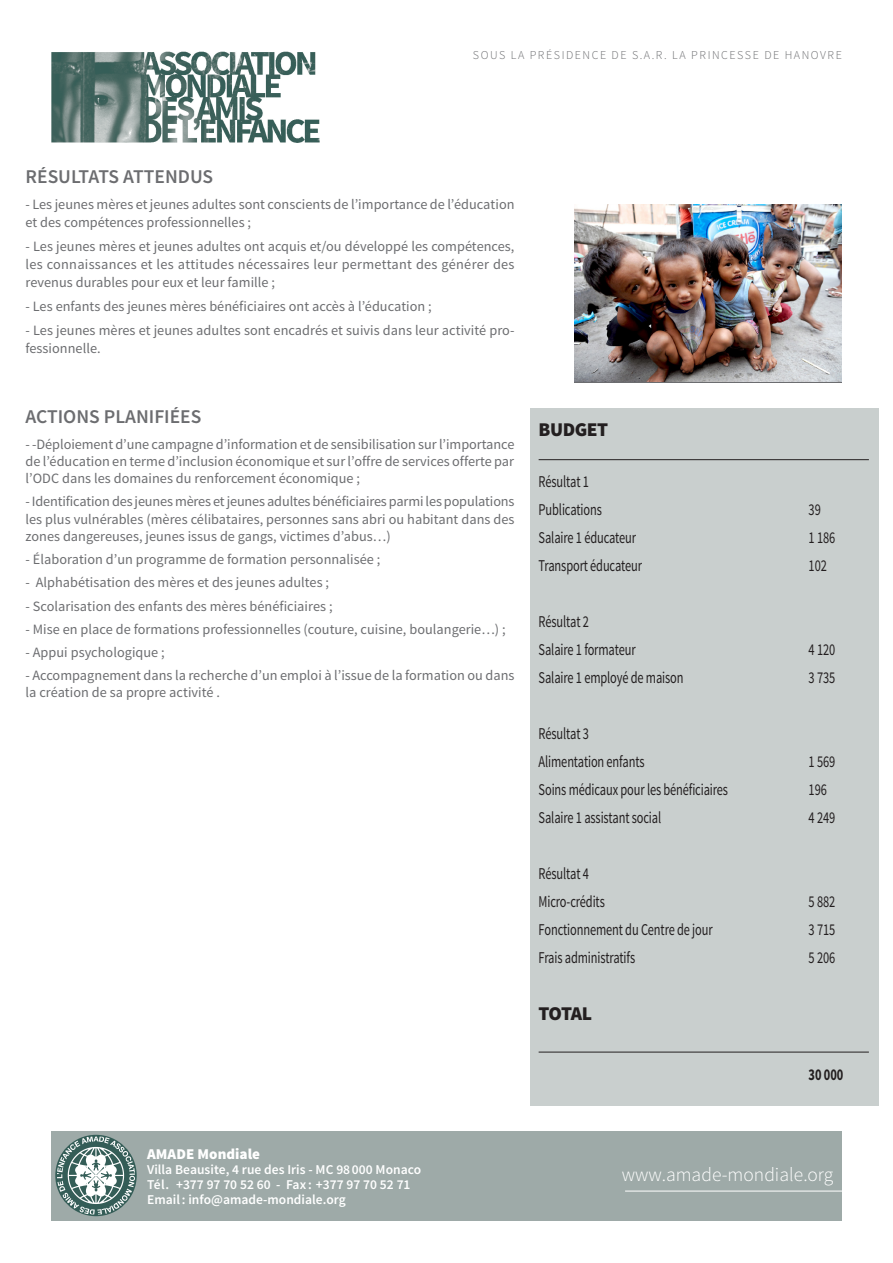
<style>
.page{position:relative;width:893px;height:1263px;background:#fff}
.page>*{position:absolute;margin:0;border:0;box-sizing:border-box;transform-origin:0 0}
.t1{font:600 19.5px "Source Sans Pro";color:#6c6d70}
.t2{font:300 19.5px "Source Sans Pro";color:#fff}
.t3{font:900 19.5px "Source Sans Pro";letter-spacing:-.025em;color:#231f20}
.t4{font:16.5px/28px "Source Sans Pro";letter-spacing:-.01em;color:#231f20;scale:.75 1}
.t5{font:700 16.5px "Source Sans Pro";color:#231f20;scale:.75 1}
.t6{font:900 15px "Source Sans Pro";color:#fff}
.t7{font:14.25px/17.2px "Source Sans Pro";color:#6c6d70}
.t8{font:600 13.5px/15px "Source Sans Pro";color:#fff}
.t9{font:300 12px "Source Sans Pro";letter-spacing:.125em;color:#6c6d70}
</style>
<div class="page">
<div style="left:530px;top:408px;width:349px;height:698px;background:#c9cfce"></div>
<img style="left:51px;top:51px;width:269px;height:92px">
<hr style="left:539px;top:459px;width:330px;height:1px;background:#231f20">
<hr style="left:539px;top:1052px;width:330px;height:1px;background:#231f20">
<img style="left:574px;top:204px;width:268px;height:177px">
<div style="left:51px;top:1131px;width:791px;height:89px;background:#9eaaa8"></div>
<img style="left:57px;top:1136px;width:78px;height:78px">
<hr style="left:625px;top:1191px;width:233px;height:1px;background:#fff">
<p class="t9" style="left:473px;top:48px;width:370px">SOUS LA PRÉSIDENCE DE S.A.R. LA PRINCESSE DE HANOVRE</p>
<h1 class="t1" style="left:26px;top:164px;width:189px">RÉSULTATS ATTENDUS</h1>
<p class="t7" style="left:26px;top:196px;width:490px;line-height:18px">- Les jeunes mères et jeunes adultes sont conscients de l’importance de l’éducation et des compétences professionnelles ;</p>
<p class="t7" style="left:26px;top:238px;width:490px;line-height:18px;text-align:justify">- Les jeunes mères et jeunes adultes ont acquis et/ou développé les compétences, les connaissances et les attitudes nécessaires leur permettant des générer des revenus durables pour eux et leur famille ;</p>
<p class="t7" style="left:26px;top:298px;width:408px">- Les enfants des jeunes mères bénéficiaires ont accès à l’éducation ;</p>
<p class="t7" style="left:26px;top:321px;width:490px;line-height:18px">- Les jeunes mères et jeunes adultes sont encadrés et suivis dans leur activité pro&shy;fessionnelle.</p>
<h1 class="t1" style="left:26px;top:404px;width:177px">ACTIONS PLANIFIÉES</h1>
<p class="t7" style="left:26px;top:436px;width:490px;text-align:justify">- -Déploiement d’une campagne d’information et de sensibilisation sur l’importance de l’éducation en terme d’inclusion économique et sur l’offre de services offerte par l’ODC dans les domaines du renforcement économique ;</p>
<p class="t7" style="left:26px;top:493px;width:491px;text-align:justify">- Identification des jeunes mères et jeunes adultes bénéficiaires parmi les populations les plus vulnérables (mères célibataires, personnes sans abri ou habitant dans des zones dangereuses, jeunes issus de gangs, victimes d’abus…)</p>
<p class="t7" style="left:26px;top:551px;width:356px">- Élaboration d’un programme de formation personnalisée ;</p>
<p class="t7" style="left:26px;top:574px;width:305px">- Alphabétisation des mères et des jeunes adultes ;</p>
<p class="t7" style="left:26px;top:597px;width:309px">- Scolarisation des enfants des mères bénéficiaires ;</p>
<p class="t7" style="left:26px;top:621px;width:482px">- Mise en place de formations professionnelles (couture, cuisine, boulangerie…) ;</p>
<p class="t7" style="left:26px;top:644px;width:141px">- Appui psychologique ;</p>
<p class="t7" style="left:26px;top:667px;width:491px">- Accompagnement dans la recherche d’un emploi à l’issue de la formation ou dans la création de sa propre activité .</p>
<h1 class="t3" style="left:539px;top:416px;width:71px">BUDGET</h1>
<p class="t4" style="left:539px;top:468px;width:86px">Résultat 1<br>Publications</p>
<p class="t4" style="left:809px;top:496px;width:18px">39</p>
<p class="t4" style="left:539px;top:524px;width:132px">Salaire 1 éducateur</p>
<p class="t4" style="left:809px;top:524px;width:37px">1 186</p>
<p class="t4" style="left:539px;top:552px;width:139px">Transport éducateur</p>
<p class="t4" style="left:809px;top:552px;width:26px">102</p>
<p class="t4" style="left:539px;top:608px;width:131px">Résultat 2<br>Salaire 1 formateur</p>
<p class="t4" style="left:809px;top:636px;width:37px">4 120</p>
<p class="t4" style="left:539px;top:664px;width:195px">Salaire 1 employé de maison</p>
<p class="t4" style="left:809px;top:664px;width:37px">3 735</p>
<p class="t4" style="left:539px;top:720px;width:143px">Résultat 3<br>Alimentation enfants</p>
<p class="t4" style="left:809px;top:748px;width:37px">1 569</p>
<p class="t4" style="left:539px;top:776px;width:254px">Soins médicaux pour les bénéficiaires</p>
<p class="t4" style="left:809px;top:776px;width:26px">196</p>
<p class="t4" style="left:539px;top:804px;width:165px">Salaire 1 assistant social</p>
<p class="t4" style="left:809px;top:804px;width:37px">4 249</p>
<p class="t4" style="left:539px;top:860px;width:90px">Résultat 4<br>Micro-crédits</p>
<p class="t4" style="left:809px;top:888px;width:37px">5 882</p>
<p class="t4" style="left:539px;top:916px;width:234px">Fonctionnement du Centre de jour</p>
<p class="t4" style="left:809px;top:916px;width:37px">3 715</p>
<p class="t4" style="left:539px;top:944px;width:130px">Frais administratifs</p>
<p class="t4" style="left:809px;top:944px;width:37px">5 206</p>
<h1 class="t3" style="left:539px;top:1000px;width:55px">TOTAL</h1>
<p class="t5" style="left:809px;top:1064px;width:48px">30 000</p>
<p class="t6" style="left:147px;top:1145px;width:114px">AMADE Mondiale</p>
<p class="t8" style="left:147px;top:1163px;width:276px">Villa Beausite, 4 rue des Iris - MC 98 000 Monaco<br>Tél. +377 97 70 52 60 - Fax : +377 97 70 52 71<br>Email: info@amade-mondiale.org</p>
<h1 class="t2" style="left:622px;top:1162px;width:213px">www.amade-mondiale.org</h1>
</div>
